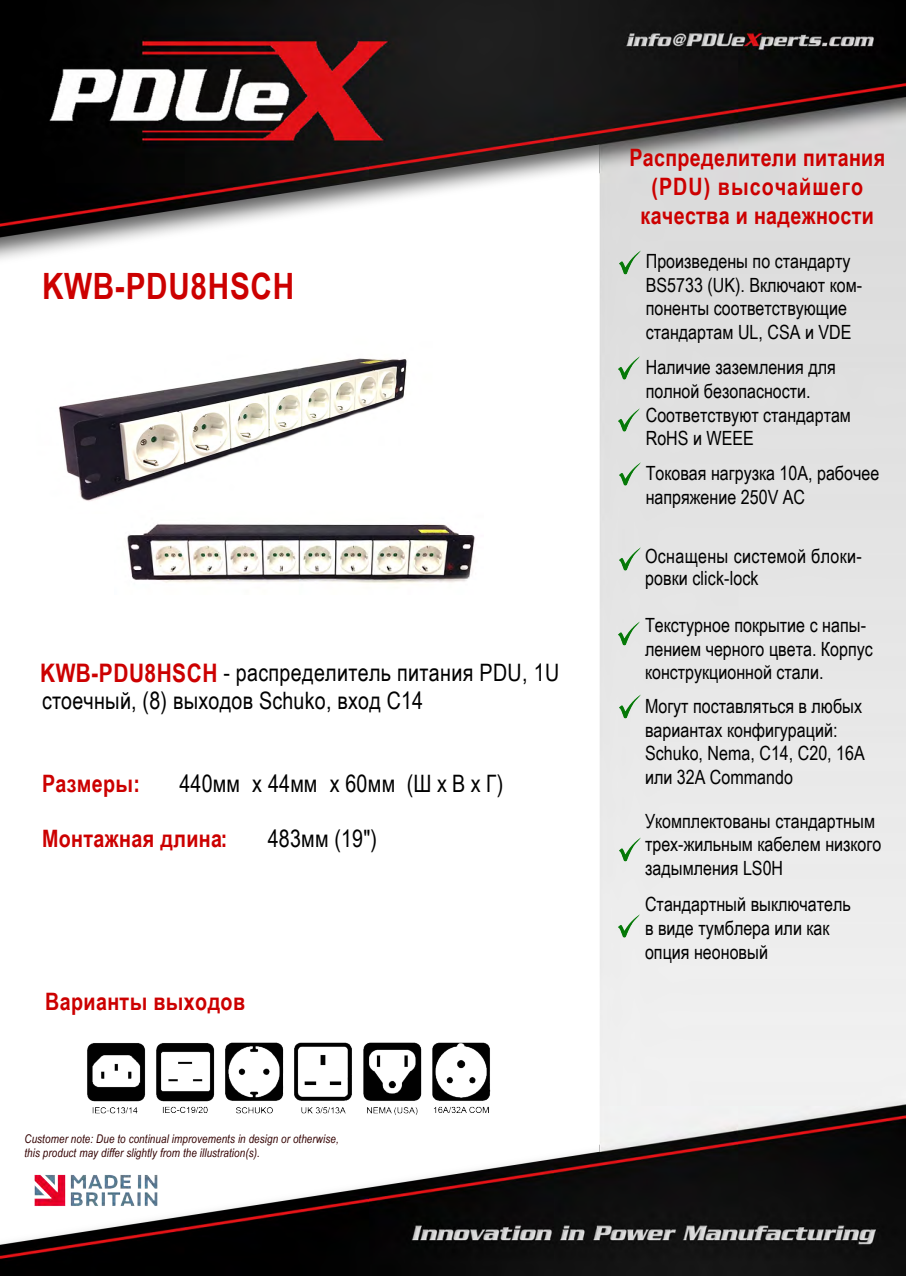
<style>
.page{position:relative;width:906px;height:1276px;background:#fff}
.page>*{position:absolute;margin:0;border:0;box-sizing:border-box;transform-origin:0 0}
.t1{font:700 36.3px "Arial Narrow";letter-spacing:.02em;color:#c00}
.t2{font:24px "Arial Narrow";letter-spacing:.01em;color:#000}
.t3{font:700 24px/28.8px "Arial Narrow";letter-spacing:.015em;color:#c00;text-align:center}
.t4{font:19.65px/23.5px "Arial Narrow";color:#000}
.t5{font:italic 12px/13.8px "Arial Narrow";letter-spacing:.01em;color:#300}
.s1{font-weight:700;font-size:25.5px;color:#c00}
</style>
<div class="page">
<img style="left:0;top:0;width:905px;height:1274px">
<img style="left:615px;top:247px;width:28px;height:32px">
<img style="left:75px;top:1039px;width:426px;height:88px">
<img style="left:24px;top:1169px;width:143px;height:41px">
<img style="left:615px;top:352px;width:27px;height:32px">
<img style="left:615px;top:458px;width:28px;height:32px">
<img style="left:615px;top:543px;width:28px;height:32px">
<img style="left:615px;top:618px;width:27px;height:32px">
<img style="left:615px;top:691px;width:28px;height:32px">
<img style="left:615px;top:833px;width:28px;height:33px">
<img style="left:615px;top:910px;width:27px;height:32px">
<img style="left:615px;top:404px;width:27px;height:33px">
<img style="left:31px;top:337px;width:417px;height:176px">
<img style="left:115px;top:510px;width:375px;height:85px">
<h1 class="t1" style="left:42px;top:258px;width:254px">KWB-PDU8HSCH</h1>
<p class="t2" style="left:40px;top:655px;width:520px"><span class="s1">KWB-PDU8HSCH</span> - распределитель питания PDU, 1U</p>
<p class="t2" style="left:42px;top:683px;width:382px">стоечный, (8) выходов Schuko, вход С14</p>
<p class="t2" style="left:179px;top:765px;width:325px">440мм x 44мм x 60мм (Ш х В х Г)</p>
<p class="t3" style="left:42px;top:767px;width:99px">Размеры:</p>
<p class="t3" style="left:42px;top:822px;width:187px">Монтажная длина:</p>
<p class="t2" style="left:268px;top:820px;width:111px">483мм (19")</p>
<p class="t3" style="left:45px;top:985px;width:201px">Варианты выходов</p>
<p class="t5" style="left:24px;top:1132px;width:316px">Customer note: Due to continual improvement ins design or otherwise, this oduct may differ slightly from the illustration )s .</p>
<p class="t5" style="left:43px;top:1145px;width:10px">pr</p>
<p class="t5" style="left:245px;top:1145px;width:5px">(</p>
<p class="t3" style="left:629px;top:142px;width:257px">Распределители питания (PDU) высочайшего качества и надежности</p>
<p class="t4" style="left:645px;top:249px;width:218px">Произведены по стандарту<br>BS5733 (UK). Включают ком&shy;поненты соответствующие стандартам UL, CSA и VDE</p>
<p class="t4" style="left:645px;top:355px;width:207px">Наличие заземления для полной безопасности.<br>Соответствуют стандартам<br>RoHS и WEEE</p>
<p class="t4" style="left:645px;top:460px;width:235px">Токовая нагрузка 10А, рабочее напряжение 250V AC</p>
<p class="t4" style="left:645px;top:544px;width:218px;line-height:22.5px">Оснащены системой блоки&shy;ровки click-lock</p>
<p class="t4" style="left:645px;top:613px;width:229px">Текстурное покрытие с напы&shy;лением черного цвета. Корпус конструкционной стали.</p>
<p class="t4" style="left:645px;top:694px;width:221px">Могут поставляться в любых вариантах конфигураций:<br>Schuko, Nema, C14, C20, 16A или 32A Commando</p>
<p class="t4" style="left:645px;top:808px;width:238px">Укомплектованы стандартным трех-жильным кабелем низкого задымления LS0H</p>
<p class="t4" style="left:645px;top:892px;width:207px">Стандартный выключатель в виде тумблера или как опция неоновый</p>
</div>
